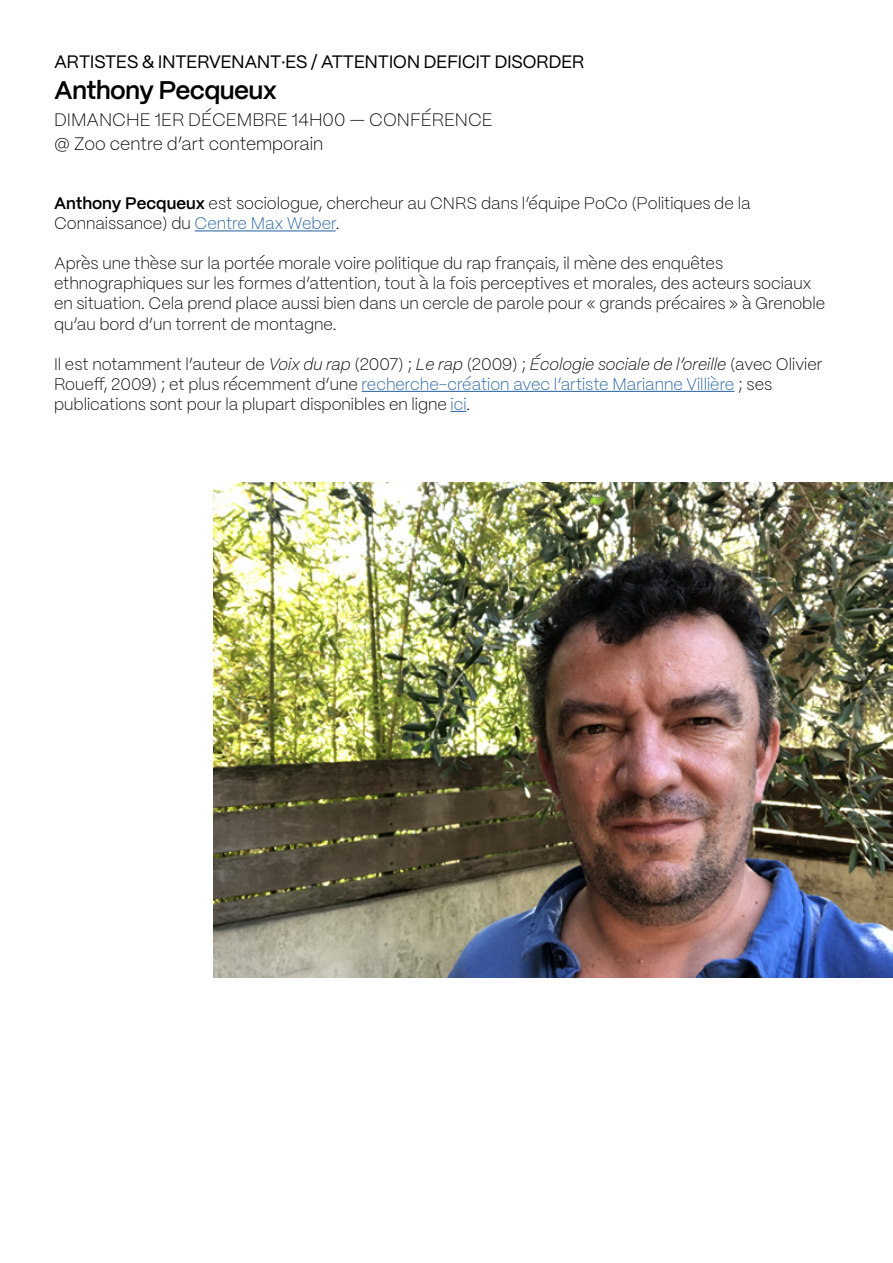
<style>
.page{position:relative;width:893px;height:1263px;background:#fff}
.page>*{position:absolute;margin:0;border:0;box-sizing:border-box;transform-origin:0 0}
.t1{font:600 25.5px "PP Mori";color:#000}
.t2{font:200 18px/24px "PP Mori";color:#000}
.t3{font:18px "PP Mori";color:#000}
.t4{font:200 16.65px/20.1px "PP Mori";color:#000}
.s1{font-weight:600}
.s2{color:#215e9e}
.s3{font-style:italic}
</style>
<div class="page">
<hr style="left:195px;top:230px;width:141px;height:1px;background:#215e9e">
<hr style="left:362px;top:391px;width:372px;height:1px;background:#215e9e">
<svg style="left:451px;top:411px;width:15px;height:1px"></svg>
<img style="left:214px;top:483px;width:679px;height:494px">
<p class="t3" style="left:54px;top:46px;width:532px">ARTISTES &amp; INTERVENANT·ES / ATTENTION DEFICIT DISORDER</p>
<h1 class="t1" style="left:54px;top:68px;width:225px">Anthony Pecqueux</h1>
<p class="t2" style="left:54px;top:107px;width:440px">DIMANCHE 1ER DÉCEMBRE 14H00 — CONFÉRENCE @ Zoo centre d’art contemporain</p>
<p class="t4" style="left:54px;top:192px;width:698px"><span class="s1">Anthony Pecqueux</span> est sociologue, chercheur au CNRS dans l’équipe PoCo (Politiques de la<br>Connaissance) du <span class="s2">Centre Max Weber</span>.</p>
<p class="t4" style="left:54px;top:253px;width:773px">Après une thèse sur la portée morale voire politique du rap français, il mène des enquêtes ethnographiques sur les formes d’attention, tout à la fois perceptives et morales, des acteurs sociaux en situation. Cela prend place aussi bien dans un cercle de parole pour « grands précaires » à Grenoble qu’au bord d’un torrent de montagne.</p>
<p class="t4" style="left:54px;top:353px;width:770px">Il est notamment l’auteur de <span class="s3">Voix du rap</span> (2007) ; <span class="s3">Le rap</span> (2009) ; <span class="s3">Écologie sociale de l’oreille</span> (avec Olivier<br>Roueff, 2009) ; et plus récemment d’une <span class="s2">recherche-création avec l’artiste Marianne Villière</span> ; ses publications sont pour la plupart disponibles en ligne <span class="s2">ici</span>.</p>
</div>
